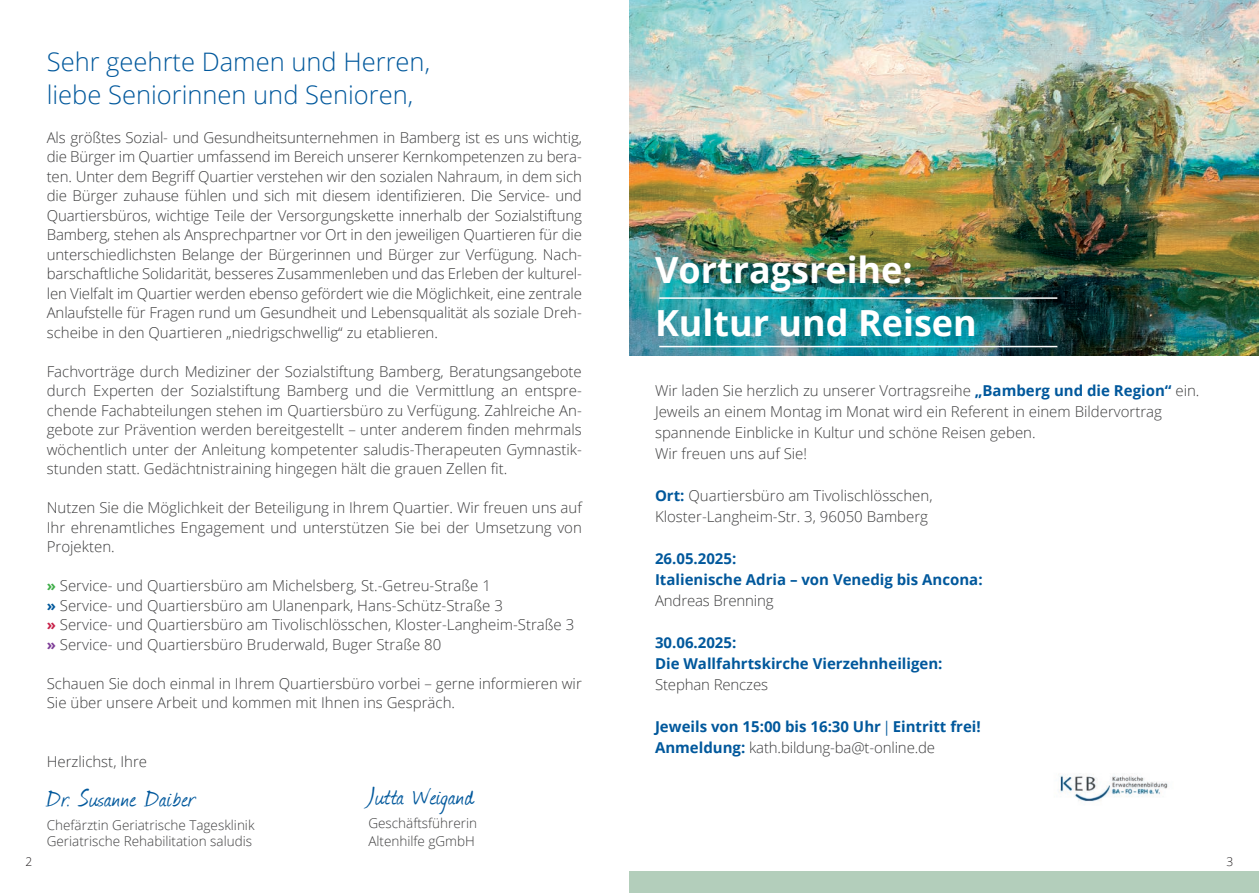
<style>
.page{position:relative;width:1259px;height:893px;background:#fff}
.page>*{position:absolute;margin:0;border:0;box-sizing:border-box;transform-origin:0 0}
.t1{font:700 36px/52.5px "Open Sans";color:#fff}
.t2{font:28.5px "Journal";letter-spacing:.025em;color:#01589c}
.t3{font:300 25.5px/33px "Open Sans";color:#01589c}
.t4{font:300 15px/19.5px "Open Sans";color:#3e3e3f}
.t5{font:700 15px/21px "Open Sans";color:#01589c}
.t6{font:300 13.5px/18px "Open Sans";color:#3e3e3f}
.t7{font:300 12px "Open Sans";color:#231f20}
.s1{font-weight:700;color:#40ae49}
.s2{font-weight:700;color:#01589c}
.s3{font-weight:700;color:#c82249}
.s4{font-weight:700;color:#7e3e98}
.s5{font-family:"Minion Pro";font-weight:400}
.s6{font-weight:300;color:#3e3e3f}
</style>
<div class="page">
<img style="left:629px;top:0;width:630px;height:356px">
<img style="left:1059px;top:774px;width:109px;height:28px">
<div style="left:629px;top:872px;width:630px;height:21px;background:#b3cebb"></div>
<hr style="left:659px;top:346px;width:398px;height:1px;background:#fff">
<hr style="left:659px;top:297px;width:398px;height:2px;background:#fff">
<h3 class="t3" style="left:47px;top:44px;width:385px">Sehr geehrte Damen und Herren, liebe Seniorinnen und Senioren,</h3>
<p class="t4" style="left:47px;top:127px;width:537px;text-align:justify">Als größtes Sozial- und Gesundheitsunternehmen in Bamberg ist es uns wichtig, die Bürger im Quartier umfassend im Bereich unserer Kernkompetenzen zu bera&shy;ten. Unter dem Begriff Quartier verstehen wir den sozialen Nahraum, in dem sich die Bürger zuhause fühlen und sich mit diesem identifizieren. Die Service- und Quartiersbüros, wichtige Teile der Versorgungskette innerhalb der Sozialstiftung Bamberg, stehen als Ansprechpartner vor Ort in den jeweiligen Quartieren für die unterschiedlichsten Belange der Bürgerinnen und Bürger zur Verfügung. Nach&shy;barschaftliche Solidarität, besseres Zusammenleben und das Erleben der kulturel&shy;len Vielfalt im Quartier werden ebenso gefördert wie die Möglichkeit, eine zentrale Anlaufstelle für Fragen rund um Gesundheit und Lebensqualität als soziale Dreh&shy;scheibe in den Quartieren „niedrigschwellig“ zu etablieren.</p>
<p class="t4" style="left:47px;top:361px;width:536px;text-align:justify">Fachvorträge durch Mediziner der Sozialstiftung Bamberg, Beratungsangebote durch Experten der Sozialstiftung Bamberg und die Vermittlung an entspre&shy;chende Fachabteilungen stehen im Quartiersbüro zu Verfügung. Zahlreiche An&shy;gebote zur Prävention werden bereitgestellt – unter anderem finden mehrmals wöchentlich unter der Anleitung kompetenter saludis-Therapeuten Gymnastik&shy;stunden statt. Gedächtnistraining hingegen hält die grauen Zellen fit.</p>
<p class="t4" style="left:47px;top:497px;width:536px;text-align:justify">Nutzen Sie die Möglichkeit der Beteiligung in Ihrem Quartier. Wir freuen uns auf Ihr ehrenamtliches Engagement und unterstützen Sie bei der Umsetzung von Projekten.</p>
<p class="t4" style="left:47px;top:575px;width:529px"><span class="s1">»</span> Service- und Quartiersbüro am Michelsberg, St.-Getreu-Straße 1<br><span class="s2">»</span> Service- und Quartiersbüro am Ulanenpark, Hans-Schütz-Straße 3<br><span class="s3">»</span> Service- und Quartiersbüro am Tivolischlösschen, Kloster-Langheim-Straße 3 <span class="s4">»</span> Service- und Quartiersbüro Bruderwald, Buger Straße 80</p>
<p class="t4" style="left:47px;top:673px;width:536px">Schauen Sie doch einmal in Ihrem Quartiersbüro vorbei – gerne informieren wir<br>Sie über unsere Arbeit und kommen mit Ihnen ins Gespräch.</p>
<p class="t4" style="left:47px;top:751px;width:102px">Herzlichst, Ihre</p>
<h2 class="t2" style="left:47px;top:778px;width:150px">Dr. Susanne Daiber</h2>
<p class="t6" style="left:47px;top:816px;width:209px;line-height:16.2px">Chefärztin Geriatrische Tagesklinik<br>Geriatrische Rehabilitation saludis</p>
<h2 class="t2" style="left:368px;top:776px;width:107px">Jutta Weigand</h2>
<p class="t6" style="left:368px;top:813px;width:110px">Geschäftsführerin<br>Altenhilfe gGmbH</p>
<h1 class="t1" style="left:655px;top:243px;width:323px">Vortragsreihe:<br>Kultur und Reisen</h1>
<p class="t4" style="left:655px;top:379px;width:546px;line-height:21px">Wir laden Sie herzlich zu unserer Vortragsreihe <span class="s2">„Bamberg und die Region“</span> ein.<br>Jeweils an einem Montag im Monat wird ein Referent in einem Bildervortrag spannende Einblicke in Kultur und schöne Reisen geben.<br>Wir freuen uns auf Sie!</p>
<p class="t4" style="left:655px;top:484px;width:279px;line-height:21px"><span class="s2">Ort:</span> Quartiersbüro am Tivolischlösschen,<br>Kloster-Langheim-Str. 3, 96050 Bamberg</p>
<p class="t5" style="left:655px;top:547px;width:329px">26.05.2025:<br>Italienische Adria – von Venedig bis Ancona:</p>
<p class="t4" style="left:655px;top:590px;width:120px">Andreas Brenning</p>
<p class="t5" style="left:655px;top:631px;width:289px">30.06.2025:<br>Die Wallfahrtskirche Vierzehnheiligen:</p>
<p class="t4" style="left:655px;top:674px;width:115px">Stephan Renczes</p>
<p class="t5" style="left:655px;top:715px;width:327px">Jeweils von 15:00 bis 16:30 Uhr <span class="s5">|</span> Eintritt frei!<br>Anmeldung: <span class="s6">kath.bildung-ba@t-online.de</span></p>
<p class="t7" style="left:26px;top:853px;width:8px">2</p>
<p class="t7" style="left:1226px;top:853px;width:8px">3</p>
</div>
